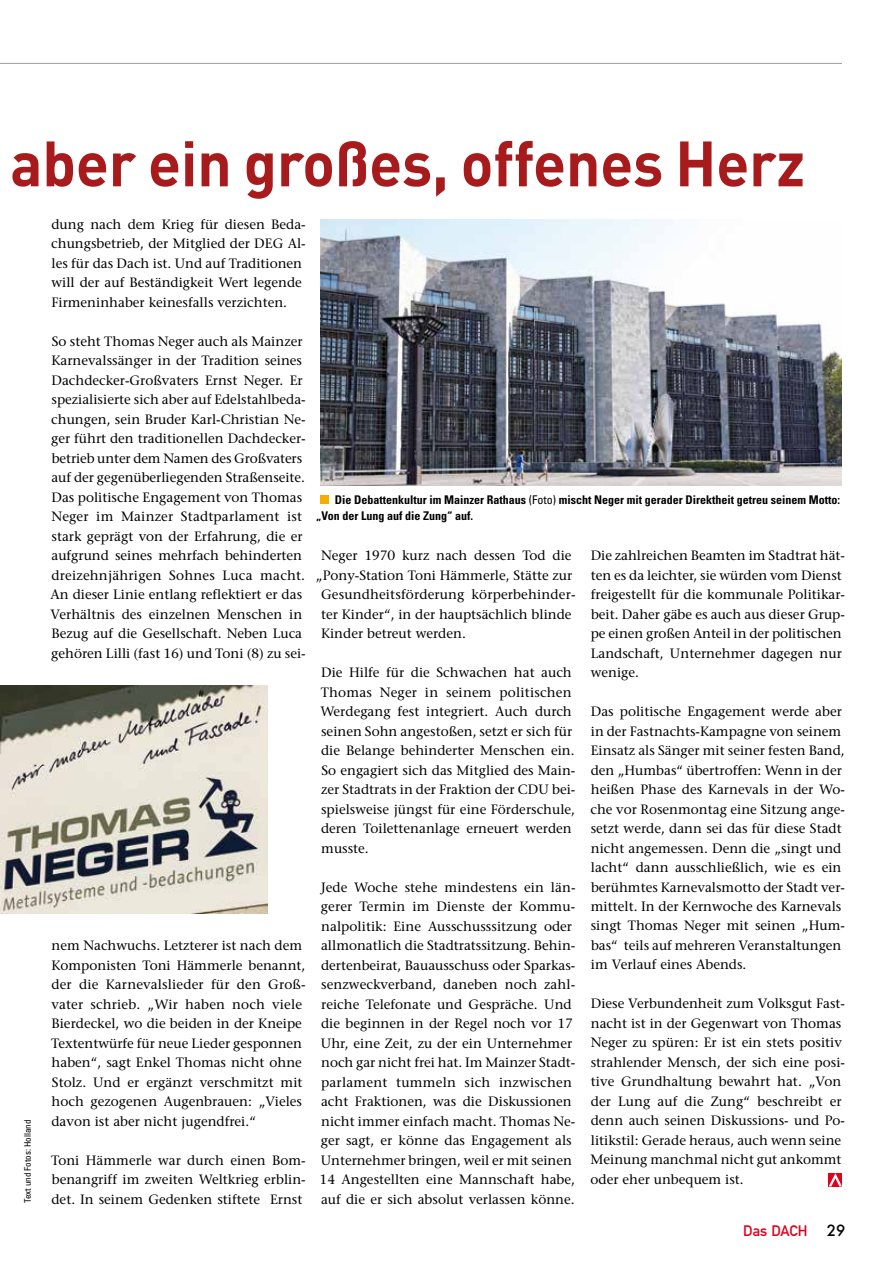
<style>
.page{position:relative;width:893px;height:1263px;background:#fff}
.page>*{position:absolute;margin:0;border:0;box-sizing:border-box;transform-origin:0 0}
.t1{font:700 63px "DIN";letter-spacing:-.005em;color:#a71b1c;scale:.96 1}
.t2{font:15px "DIN Mittelschrift";color:#de001a}
.t3{font:500 15px "Futura";color:#000}
.t4{font:13.5px/19.5px "Stone Serif";color:#000}
.t5{font:700 condensed 12px/16.5px "Univers";color:#000}
.t6{font:condensed 9px "Univers";color:#000}
.s1{font-weight:400}
</style>
<div class="page">
<hr style="left:0;top:63px;width:842px;height:1px;background:#9c9e9f">
<img style="left:0;top:685px;width:268px;height:229px">
<img style="left:321px;top:219px;width:521px;height:267px">
<div style="left:321px;top:495px;width:8px;height:9px;background:#f7ac00"></div>
<svg style="left:829px;top:1173px;width:13px;height:13px"></svg>
<h1 class="t1" style="left:10px;top:122px;width:830px">aber ein großes, offenes Herz</h1>
<p class="t6" style="left:22px;top:1203px;width:85px;rotate:-90deg">Text und Fotos: Holland</p>
<p class="t4" style="left:51px;top:214px;width:256px">dung nach dem Krieg für diesen Beda&shy;chungsbetrieb, der Mitglied der DEG Al&shy;les für das Dach ist. Und auf Traditionen will der auf Beständigkeit Wert legende Firmeninhaber keinesfalls verzichten.</p>
<p class="t4" style="left:50px;top:331px;width:257px">So steht Thomas Neger auch als Mainzer Karnevalssänger in der Tradition seines Dachdecker-Großvaters Ernst Neger. Er spezialisierte sich aber auf Edelstahlbeda&shy;chungen, sein Bruder Karl-Christian Ne&shy;ger führt den traditionellen Dachdecker&shy;betrieb unter dem Namen des Großvaters auf der gegenüberliegenden Straßenseite.<br>Das politische Engagement von Thomas Neger im Mainzer Stadtparlament ist stark geprägt von der Erfahrung, die er aufgrund seines mehrfach behinderten dreizehnjährigen Sohnes Luca macht.<br>An dieser Linie entlang reflektiert er das Verhältnis des einzelnen Menschen in Bezug auf die Gesellschaft. Neben Luca gehören Lilli (fast 16) und Toni (8) zu sei-</p>
<p class="t4" style="left:51px;top:935px;width:256px">nem Nachwuchs. Letzterer ist nach dem Komponisten Toni Hämmerle benannt, der die Karnevalslieder für den Groß&shy;vater schrieb. „Wir haben noch viele Bierdeckel, wo die beiden in der Kneipe Textentwürfe für neue Lieder gesponnen haben“, sagt Enkel Thomas nicht ohne Stolz. Und er ergänzt verschmitzt mit hoch gezogenen Augenbrauen: „Vieles davon ist aber nicht jugendfrei.“</p>
<p class="t4" style="left:51px;top:1150px;width:256px;text-align:justify">Toni Hämmerle war durch einen Bom&shy;benangriff im zweiten Weltkrieg erblin&shy;det. In seinem Gedenken stiftete Ernst</p>
<p class="t5" style="left:316px;top:491px;width:525px;text-indent:19px">Die Debattenkultur im Mainzer Rathaus <span class="s1">(Foto)</span> mischt Neger mit gerader Direktheit getreu seinem Motto: „Von der Lung auf die Zung“ auf.</p>
<p class="t4" style="left:321px;top:546px;width:252px">Neger 1970 kurz nach dessen Tod die</p>
<p class="t4" style="left:316px;top:565px;width:258px">„Pony-Station Toni Hämmerle, Stätte zur</p>
<p class="t4" style="left:321px;top:585px;width:256px">Gesundheitsförderung körperbehinder-</p>
<p class="t4" style="left:321px;top:604px;width:252px">ter Kinder“, in der hauptsächlich blinde</p>
<p class="t4" style="left:321px;top:624px;width:146px">Kinder betreut werden.</p>
<p class="t4" style="left:320px;top:663px;width:257px">Die Hilfe für die Schwachen hat auch Thomas Neger in seinem politischen Werdegang fest integriert. Auch durch seinen Sohn angestoßen, setzt er sich für die Belange behinderter Menschen ein.<br>So engagiert sich das Mitglied des Main&shy;zer Stadtrats in der Fraktion der CDU bei&shy;spielsweise jüngst für eine Förderschule, deren Toilettenanlage erneuert werden musste.</p>
<p class="t4" style="left:320px;top:877px;width:257px">Jede Woche stehe mindestens ein län&shy;gerer Termin im Dienste der Kommu&shy;nalpolitik: Eine Ausschusssitzung oder allmonatlich die Stadtratssitzung. Behin&shy;dertenbeirat, Bauausschuss oder Sparkas&shy;senzweckverband, daneben noch zahl&shy;reiche Telefonate und Gespräche. Und die beginnen in der Regel noch vor 17<br>Uhr, eine Zeit, zu der ein Unternehmer noch gar nicht frei hat. Im Mainzer Stadt&shy;parlament tummeln sich inzwischen acht Fraktionen, was die Diskussionen nicht immer einfach macht. Thomas Ne&shy;ger sagt, er könne das Engagement als Unternehmer bringen, weil er mit seinen 14 Angestellten eine Mannschaft habe, auf die er sich absolut verlassen könne.</p>
<p class="t4" style="left:591px;top:545px;width:256px">Die zahlreichen Beamten im Stadtrat hät&shy;ten es da leichter, sie würden vom Dienst freigestellt für die kommunale Politikar&shy;beit. Daher gäbe es auch aus dieser Grup&shy;pe einen großen Anteil in der politischen Landschaft, Unternehmer dagegen nur wenige.</p>
<p class="t4" style="left:590px;top:701px;width:256px">Das politische Engagement werde aber in der Fastnachts-Kampagne von seinem Einsatz als Sänger mit seiner festen Band, den „Humbas“ übertroffen: Wenn in der heißen Phase des Karnevals in der Wo&shy;che vor Rosenmontag eine Sitzung ange&shy;setzt werde, dann sei das für diese Stadt nicht angemessen. Denn die „singt und lacht“ dann ausschließlich, wie es ein berühmtes Karnevalsmotto der Stadt ver&shy;mittelt. In der Kernwoche des Karnevals singt Thomas Neger mit seinen „Hum&shy;bas“ teils auf mehreren Veranstaltungen im Verlauf eines Abends.</p>
<p class="t4" style="left:590px;top:994px;width:256px">Diese Verbundenheit zum Volksgut Fast&shy;nacht ist in der Gegenwart von Thomas Neger zu spüren: Er ist ein stets positiv strahlender Mensch, der sich eine posi&shy;tive Grundhaltung bewahrt hat. „Von der Lung auf die Zung“ beschreibt er denn auch seinen Diskussions- und Po&shy;litikstil: Gerade heraus, auch wenn seine Meinung manchmal nicht gut ankommt oder eher unbequem ist.</p>
<p class="t2" style="left:743px;top:1222px;width:66px">Das DACH</p>
<p class="t3" style="left:827px;top:1220px;width:20px">29</p>
</div>
